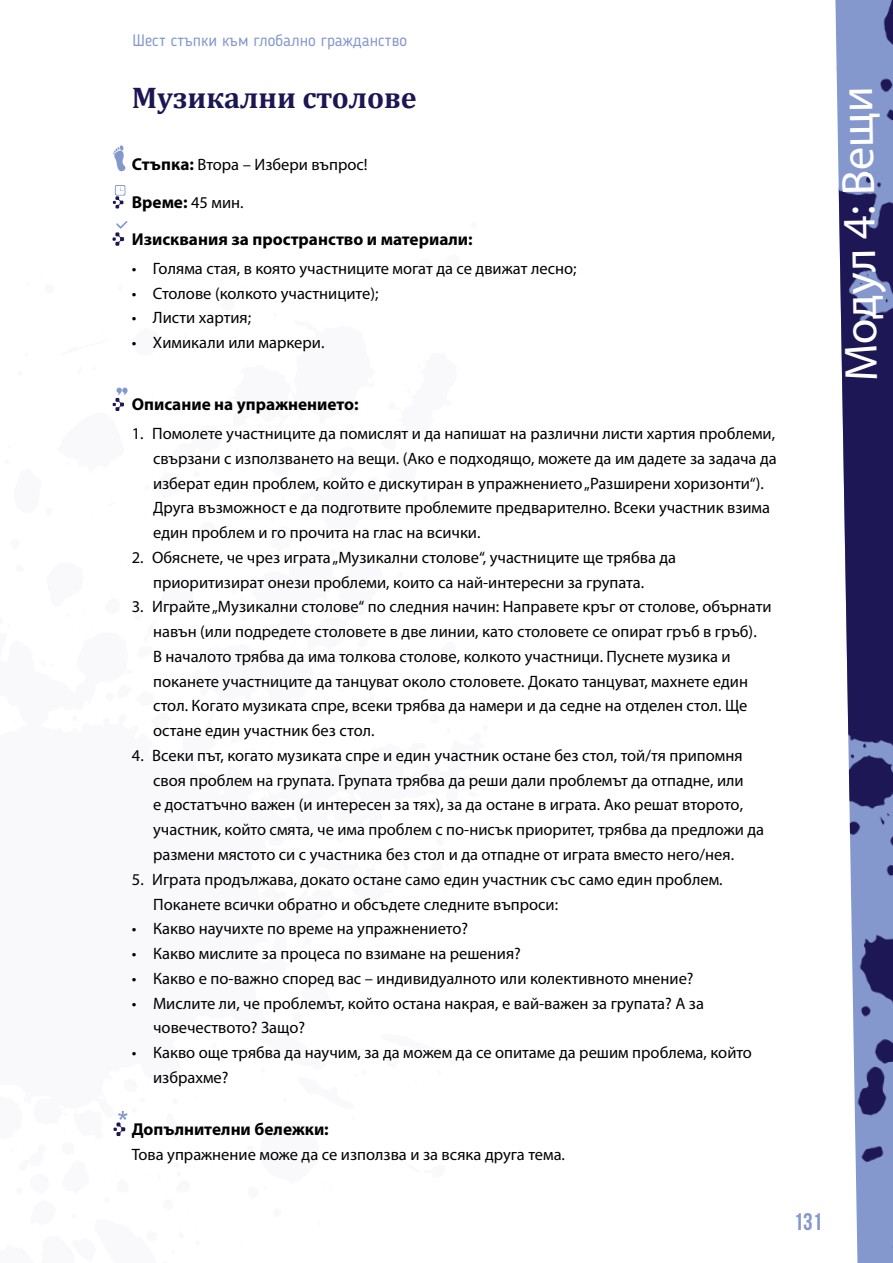
<style>
.page{position:relative;width:893px;height:1263px;background:#fff}
.page>*{position:absolute;margin:0;border:0;box-sizing:border-box;transform-origin:0 0}
.t1{font:46.65px "Myriad Pro";color:#fff}
.t2{font:700 30px "Cambria";color:#1d1655}
.t3{font:24px "Bebas Neue";color:#8498ce}
.t4{font:700 17.25px/37.2px "Myriad Pro";color:#000}
.t5{font:16.5px/24.8px "Myriad Pro";color:#000}
.t6{font:16.5px "Blogger Sans";color:#8498ce}
.s1{font-weight:700;font-size:17.25px}
.s2{font-weight:400;font-size:16.5px}
</style>
<div class="page">
<svg style="left:835px;top:0;width:58px;height:1263px"></svg>
<svg style="left:112px;top:145px;width:16px;height:101px"></svg>
<svg style="left:113px;top:387px;width:15px;height:24px"></svg>
<svg style="left:114px;top:1111px;width:14px;height:25px"></svg>
<p class="t6" style="left:133px;top:30px;width:276px">Шест стъпки към глобално гражданство</p>
<h2 class="t2" style="left:132px;top:77px;width:286px">Музикални столове</h2>
<p class="t5" style="left:132px;top:152px;width:237px"><span class="s1">Стъпка:</span> Втора – Избери въпрос!</p>
<p class="t4" style="left:132px;top:183px;width:342px">Време: <span class="s2">45 мин.<br></span>Изисквания за пространство и материали:</p>
<p class="t5" style="left:132px;top:256px;width:446px">• Голяма стая, в която участниците могат да се движат лесно;</p>
<p class="t5" style="left:132px;top:280px;width:248px">• Столове (колкото участниците);</p>
<p class="t5" style="left:132px;top:305px;width:121px">• Листи хартия;</p>
<p class="t5" style="left:132px;top:330px;width:194px">• Химикали или маркери.</p>
<p class="t4" style="left:132px;top:385px;width:228px">Описание на упражнението:</p>
<p class="t5" style="left:153px;top:421px;width:625px;text-indent:-21px">1. Помолете участниците да помислят и да напишат на различни листи хартия проблеми, свързани с използването на вещи. (Ако е подходящо, можете да им дадете за задача да изберат един проблем, който е дискутиран в упражнението „Разширени хоризонти“).<br>Друга възможност е да подготвите проблемите предварително. Всеки участник взима един проблем и го прочита на глас на всички.</p>
<p class="t5" style="left:153px;top:545px;width:525px;text-indent:-21px">2. Обяснете, че чрез играта „Музикални столове“, участниците ще трябва да приоритизират онези проблеми, които са най-интересни за групата.</p>
<p class="t5" style="left:153px;top:594px;width:620px;text-indent:-21px">3. Играйте „Музикални столове“ по следния начин: Направете кръг от столове, обърнати навън (или подредете столовете в две линии, като столовете се опират гръб в гръб).<br>В началото трябва да има толкова столове, колкото участници. Пуснете музика и поканете участниците да танцуват около столовете. Докато танцуват, махнете един стол. Когато музиката спре, всеки трябва да намери и да седне на отделен стол. Ще остане един участник без стол.</p>
<p class="t5" style="left:153px;top:743px;width:613px;text-indent:-21px">4. Всеки път, когато музиката спре и един участник остане без стол, той/тя припомня своя проблем на групата. Групата трябва да реши дали проблемът да отпадне, или<br>е достатъчно важен (и интересен за тях), за да остане в играта. Ако решат второто, участник, който смята, че има проблем с по-нисък приоритет, трябва да предложи да размени мястото си с участника без стол и да отпадне от играта вместо него/нея.</p>
<p class="t5" style="left:153px;top:866px;width:571px;text-indent:-21px">5. Играта продължава, докато остане само един участник със само един проблем.<br>Поканете всички обратно и обсъдете следните въпроси:</p>
<p class="t5" style="left:132px;top:916px;width:338px">• Какво научихте по време на упражнението?</p>
<p class="t5" style="left:132px;top:941px;width:391px">• Какво мислите за процеса по взимане на решения?</p>
<p class="t5" style="left:132px;top:965px;width:563px">• Какво е по-важно според вас – индивидуалното или колективното мнение?</p>
<p class="t5" style="left:153px;top:990px;width:552px;text-indent:-21px">• Мислите ли, че проблемът, който остана накрая, е вай-важен за групата? А за човечеството? Защо?</p>
<p class="t5" style="left:153px;top:1040px;width:600px;text-indent:-21px">• Какво още трябва да научим, за да можем да се опитаме да решим проблема, който избрахме?</p>
<p class="t4" style="left:132px;top:1110px;width:198px">Допълнителни бележки:</p>
<p class="t5" style="left:132px;top:1142px;width:435px">Това упражнение може да се използва и за всяка друга тема.</p>
<h3 class="t3" style="left:794px;top:1208px;width:30px">131</h3>
<h1 class="t1" style="left:833px;top:382px;width:297px;rotate:-91deg">Модул 4: Вещи</h1>
</div>
